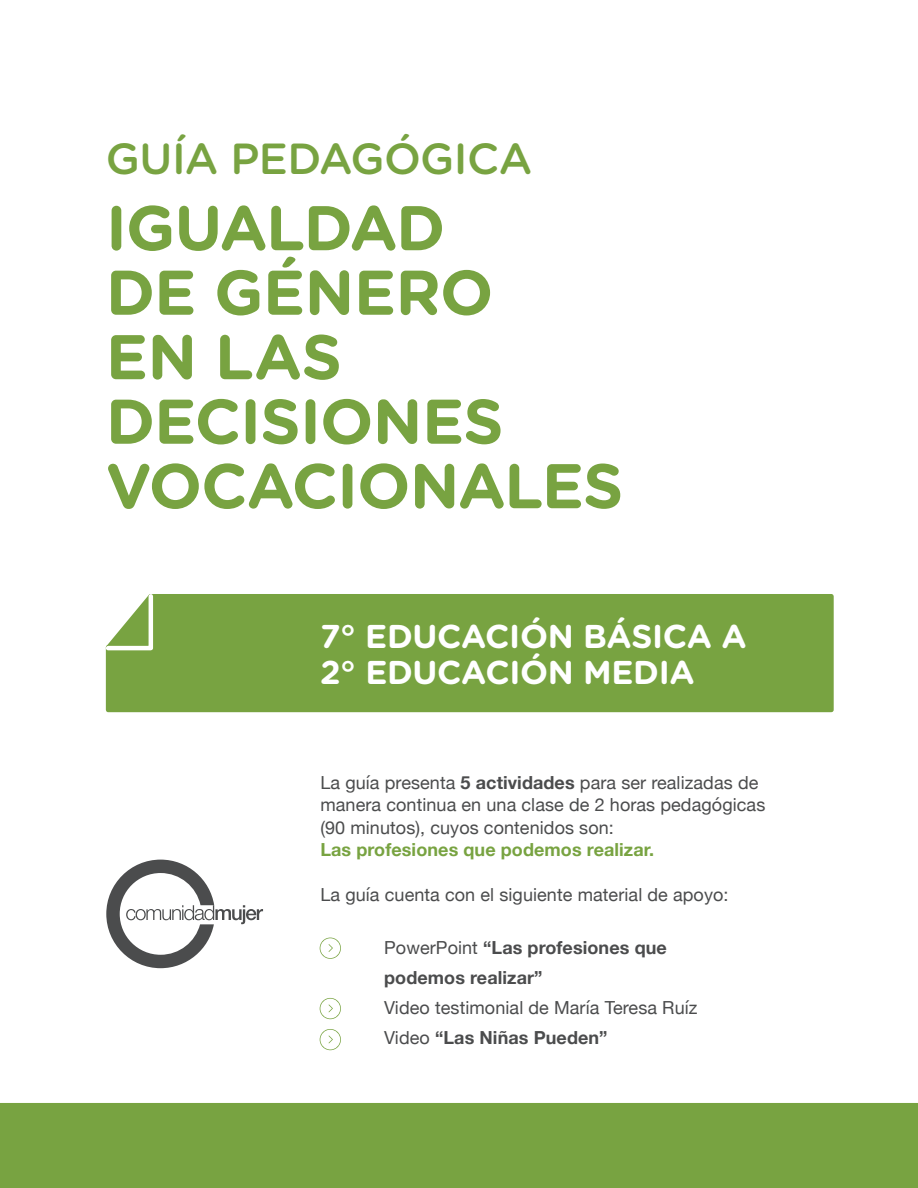
<style>
.page{position:relative;width:918px;height:1188px;background:#fff}
.page>*{position:absolute;margin:0;border:0;box-sizing:border-box;transform-origin:0 0}
.Título{font:700 63px/64.5px "Gotham Rounded";letter-spacing:-.015em;color:#78a341}
.Título-2{font:500 43.5px "Gotham Rounded";letter-spacing:-.015em;color:#78a341}
.Subtítulo{font:700 33px "Gotham Rounded";letter-spacing:-.01em;color:#fff}
.Párrafo{font:18px/22.5px "Helvetica Neue";letter-spacing:.005em;color:#4b4c4d}
.Párrafo-2{font:700 18px "Helvetica Neue";letter-spacing:.005em;color:#4b4c4d}
.Párrafo-3{font:700 18px "Helvetica Neue";letter-spacing:.005em;color:#78a341}
.s1{font-weight:700}
.s2{font-weight:400}
</style>
<div class="page">
<div style="left:2px;top:1105px;width:914px;height:81px;background:#78a341"></div>
<div style="left:0;top:1103px;width:918px;height:85px;border:4px solid #78a341"></div>
<div style="left:105px;top:594px;width:729px;height:119px;background:#78a341"></div>
<svg style="left:105px;top:594px;width:52px;height:60px"></svg>
<svg style="left:106px;top:860px;width:157px;height:108px"></svg>
<svg style="left:320px;top:938px;width:21px;height:21px"></svg>
<svg style="left:320px;top:998px;width:21px;height:21px"></svg>
<svg style="left:320px;top:1029px;width:21px;height:21px"></svg>
<p class="Título-2" style="left:106px;top:127px;width:428px">GUÍA PEDAGÓGICA</p>
<p class="Título" style="left:106px;top:193px;width:341px">IGUALDAD</p>
<p class="Título" style="left:106px;top:258px;width:389px">DE GÉNERO</p>
<p class="Título" style="left:106px;top:322px;width:519px">EN LAS<br>DECISIONES<br>VOCACIONALES</p>
<p class="Subtítulo" style="left:320px;top:612px;width:428px">7° EDUCACIÓN BÁSICA A</p>
<p class="Subtítulo" style="left:320px;top:648px;width:376px">2° EDUCACIÓN MEDIA</p>
<p class="Párrafo" style="left:320px;top:772px;width:446px">La guía presenta <span class="s1">5 actividades</span> para ser realizadas de manera continua en una clase de 2 horas pedagógicas (90 minutos), cuyos contenidos son:</p>
<p class="Párrafo-3" style="left:320px;top:836px;width:335px">Las profesiones que podemos realizar.</p>
<p class="Párrafo" style="left:320px;top:885px;width:410px">La guía cuenta con el siguiente material de apoyo:</p>
<p class="Párrafo-2" style="left:384px;top:933px;width:284px"><span class="s2">PowerPoint</span> “Las profesiones que</p>
<p class="Párrafo-2" style="left:384px;top:963px;width:160px">podemos realizar”</p>
<p class="Párrafo" style="left:384px;top:997px;width:315px">Video testimonial de María Teresa Ruíz</p>
<p class="Párrafo-2" style="left:384px;top:1023px;width:225px"><span class="s2">Video</span> “Las Niñas Pueden”</p>
</div>
